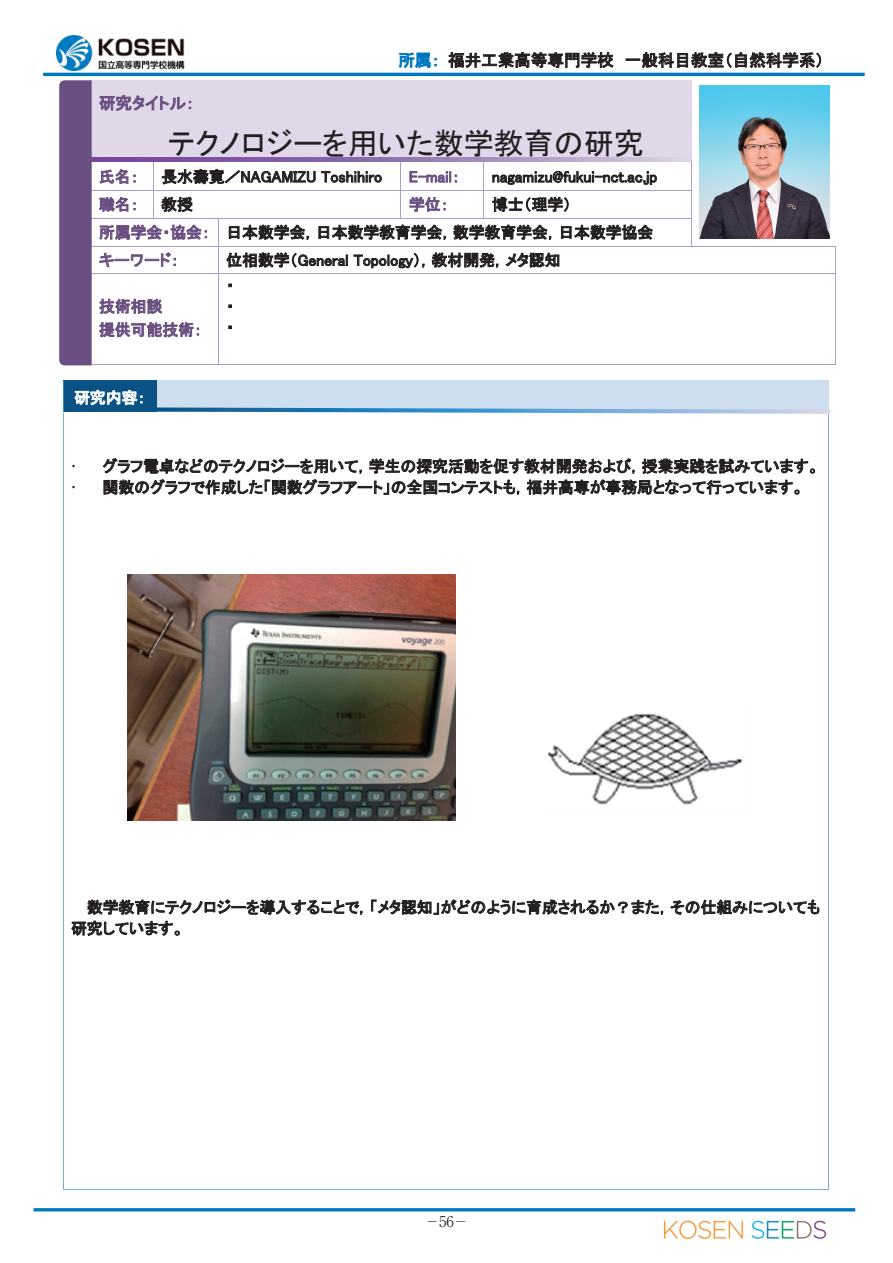
<style>
.page{position:relative;width:893px;height:1263px;background:#fff}
.page>*{position:absolute;margin:0;border:0;box-sizing:border-box;transform-origin:0 0}
.t1{font:30px "MS P Gothic";color:#231f20}
.t2{font:16.5px "MS P Gothic";color:#231f20}
.t3{font:16.5px "MS P Gothic";color:#6a4f81}
.t4{font:15.9px/21px "MS P Gothic";color:#231f20}
.t5{font:15.9px/23.4px "MS P Gothic";color:#6a4f81}
.t6{font:15.9px "MS P Gothic";color:#fff}
.t7{font:300 14.85px "Ryumin Pr 6";color:#231f20;scale:.6 1}
.s1{color:#0078c0}
.s2{color:#6a4f81}
</style>
<div class="page">
<hr style="left:43px;top:73px;width:822px;height:3px;background:#0078c0">
<div style="left:64px;top:381px;width:92px;height:31px;background:#0a5285"></div>
<div style="left:157px;top:381px;width:672px;height:31px;background:#cddfee"></div>
<hr style="left:64px;top:380px;width:92px;height:1px;background:#0a5285">
<hr style="left:157px;top:380px;width:672px;height:1px;background:#cddfee">
<hr style="left:63px;top:381px;width:1px;height:31px;background:#2990cf">
<hr style="left:156px;top:381px;width:1px;height:31px;background:#0a5285">
<hr style="left:63px;top:413px;width:1px;height:776px;background:#7cb0d6">
<hr style="left:64px;top:1189px;width:764px;height:1px;background:#7cb0d6">
<hr style="left:828px;top:413px;width:1px;height:776px;background:#7cb0d6">
<div style="left:91px;top:80px;width:601px;height:81px;background:#e0d8e9"></div>
<hr style="left:484px;top:161px;width:207px;height:1px;background:#b0d3ef">
<hr style="left:91px;top:190px;width:62px;height:1px;background:#af9cc7">
<hr style="left:154px;top:190px;width:246px;height:1px;background:#af9cc7">
<hr style="left:401px;top:190px;width:82px;height:1px;background:#af9cc7">
<hr style="left:484px;top:190px;width:207px;height:1px;background:#af9cc7">
<hr style="left:91px;top:218px;width:62px;height:1px;background:#af9cc7">
<svg style="left:153px;top:162px;width:1px;height:57px"></svg>
<hr style="left:154px;top:218px;width:64px;height:1px;background:#af9cc7">
<hr style="left:218px;top:218px;width:182px;height:1px;background:#af9cc7">
<svg style="left:400px;top:162px;width:1px;height:57px"></svg>
<hr style="left:401px;top:218px;width:82px;height:1px;background:#af9cc7">
<svg style="left:483px;top:162px;width:1px;height:57px"></svg>
<hr style="left:484px;top:218px;width:207px;height:1px;background:#af9cc7">
<hr style="left:91px;top:246px;width:127px;height:1px;background:#af9cc7">
<hr style="left:218px;top:246px;width:473px;height:1px;background:#af9cc7">
<svg style="left:691px;top:161px;width:1px;height:86px"></svg>
<hr style="left:692px;top:246px;width:143px;height:1px;background:#af9cc7">
<hr style="left:91px;top:273px;width:127px;height:1px;background:#af9cc7">
<svg style="left:218px;top:219px;width:1px;height:54px"></svg>
<hr style="left:218px;top:273px;width:617px;height:1px;background:#af9cc7">
<svg style="left:835px;top:246px;width:1px;height:28px"></svg>
<hr style="left:91px;top:364px;width:127px;height:1px;background:#af9cc7">
<hr style="left:218px;top:274px;width:1px;height:90px;background:#af9cc7">
<hr style="left:218px;top:364px;width:617px;height:1px;background:#af9cc7">
<hr style="left:835px;top:274px;width:1px;height:90px;background:#af9cc7">
<svg style="left:92px;top:158px;width:598px;height:4px;background:#9a7db6"></svg>
<div style="left:59px;top:80px;width:33px;height:285px;background:#6a5082"></div>
<svg style="left:157px;top:407px;width:673px;height:7px"></svg>
<img style="left:57px;top:35px;width:127px;height:35px">
<img style="left:127px;top:575px;width:328px;height:245px">
<img style="left:547px;top:713px;width:196px;height:92px">
<hr style="left:34px;top:1208px;width:821px;height:3px;background:#0078c0">
<img style="left:663px;top:1220px;width:164px;height:19px">
<svg style="left:829px;top:85px;width:1px;height:154px"></svg>
<img style="left:699px;top:85px;width:130px;height:154px">
<p class="t2" style="left:398px;top:52px;width:427px"><span class="s1">所属：</span> 福井工業高等専門学校 一般科目教室（自然科学系）</p>
<p class="t3" style="left:99px;top:95px;width:97px">研究タイトル：</p>
<h1 class="t1" style="left:168px;top:128px;width:477px">テクノロジーを用いた数学教育の研究</h1>
<p class="t5" style="left:99px;top:165px;width:41px">氏名：</p>
<p class="t4" style="left:161px;top:166px;width:222px">長水壽寛／NAGAMIZU Toshihiro</p>
<p class="t5" style="left:409px;top:165px;width:52px">E-mail：</p>
<p class="t4" style="left:492px;top:166px;width:167px">nagamizu@fukui-nct.ac.jp</p>
<p class="t5" style="left:99px;top:193px;width:41px">職名：</p>
<p class="t4" style="left:161px;top:194px;width:33px">教授</p>
<p class="t5" style="left:409px;top:193px;width:41px">学位：</p>
<p class="t4" style="left:99px;top:190px;width:556px;line-height:27.8px;text-indent:393px">博士（理学）<br><span class="s2">所属学会・協会：</span> 日本数学会，日本数学教育学会，数学教育学会，日本数学協会<span class="s2">キーワード：</span></p>
<p class="t4" style="left:226px;top:249px;width:336px">位相数学（General Topology），教材開発，メタ認知</p>
<p class="t5" style="left:99px;top:294px;width:104px">技術相談<br>提供可能技術：</p>
<p class="t6" style="left:74px;top:390px;width:73px">研究内容：</p>
<p class="t4" style="left:226px;top:275px;width:9px;text-align:justify">・・・</p>
<p class="t4" style="left:103px;top:456px;width:718px">グラフ電卓などのテクノロジーを用いて，学生の探究活動を促す教材開発および，授業実践を試みています。関数のグラフで作成した「関数グラフアート」の全国コンテストも，福井高専が事務局となって行っています。</p>
<p class="t4" style="left:71px;top:897px;width:750px;text-indent:16px">数学教育にテクノロジーを導入することで，「メタ認知」がどのように育成されるか？また，その仕組みについても研究しています。</p>
<p class="t7" style="left:428px;top:1210px;width:64px">─56─</p>
</div>
